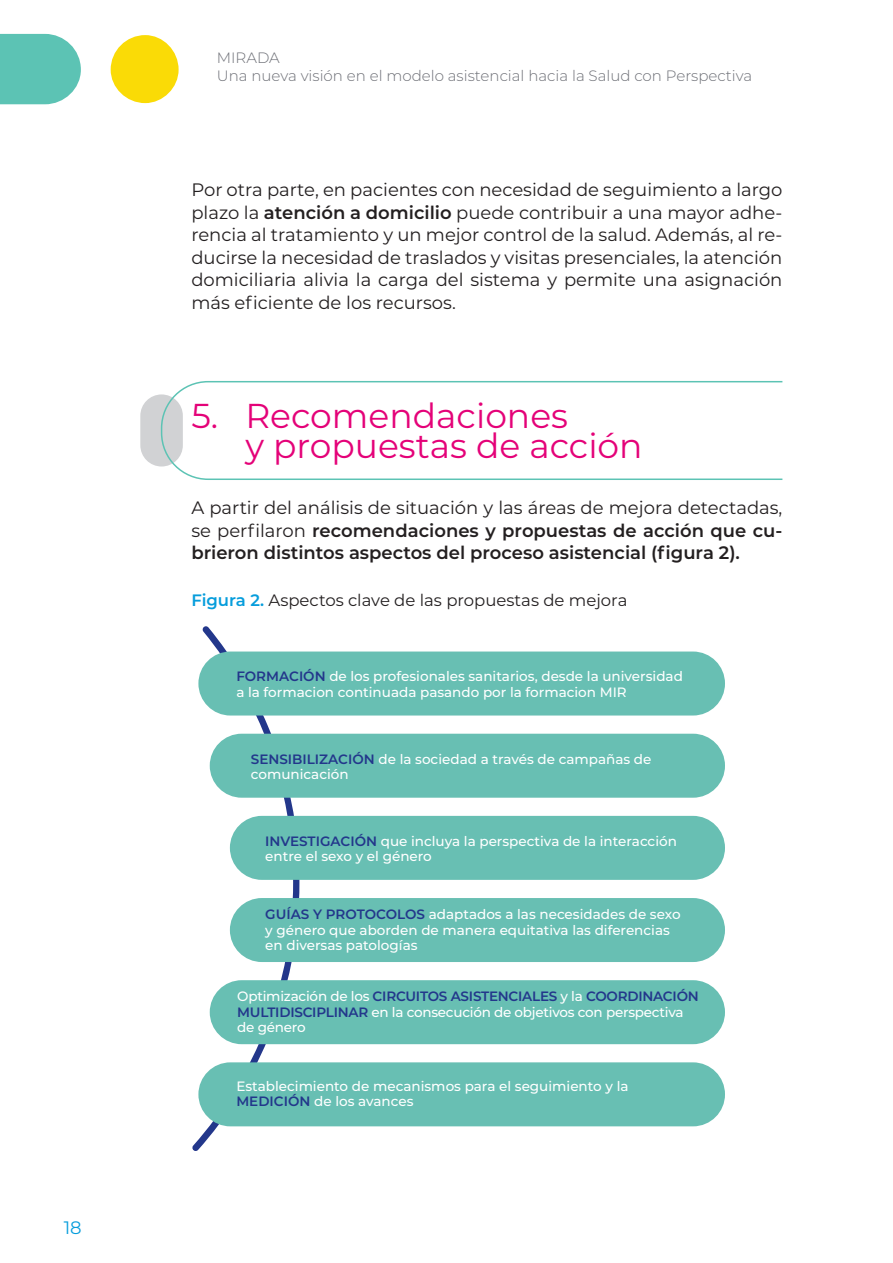
<style>
.page{position:relative;width:893px;height:1263px;background:#fff}
.page>*{position:absolute;margin:0;border:0;box-sizing:border-box;transform-origin:0 0}
.Titulo_1{font:34.5px/30px "Montserrat";color:#e40278}
.cuerpo_1{font:18px/22.5px "Montserrat";color:#231f20;text-align:justify}
.cuerpo_1-2{font:600 18px/22.5px "Montserrat";color:#231f20;text-align:justify}
.t1{font:18px "Montserrat";color:#069ddc}
.Figuras{font:16.5px "Montserrat";color:#231f20}
.t2{font:300 15px/18px "Montserrat";color:#6d6f76}
.t3{font:500 13.5px/15.3px "Montserrat";color:#fff}
.t4{font:500 13.5px/15.3px "Montserrat";letter-spacing:-.02em;color:#fff}
.s1{font-weight:600}
.s2{font-weight:400}
.s3{font-weight:600;color:#069ddc}
.s4{font-weight:600;color:#23378b}
</style>
<div class="page">
<svg style="left:0;top:34px;width:81px;height:70px;background:#6bc8bb"></svg>
<div style="left:111px;top:35px;width:68px;height:68px;background:#fadb06;border-radius:50%"></div>
<div style="left:140px;top:394px;width:43px;height:72px;background:#d1d2d4;border-radius:21px"></div>
<svg style="left:160px;top:381px;width:623px;height:99px"></svg>
<svg style="left:192px;top:626px;width:107px;height:525px"></svg>
<div style="left:198px;top:651px;width:527px;height:64px;background:#68bfb3;border-radius:32px"></div>
<div style="left:210px;top:734px;width:515px;height:64px;background:#68bfb3;border-radius:32px"></div>
<div style="left:230px;top:816px;width:495px;height:64px;background:#68bfb3;border-radius:32px"></div>
<div style="left:230px;top:898px;width:495px;height:64px;background:#68bfb3;border-radius:32px"></div>
<div style="left:210px;top:980px;width:515px;height:64px;background:#68bfb3;border-radius:32px"></div>
<div style="left:198px;top:1062px;width:527px;height:64px;background:#68bfb3;border-radius:32px"></div>
<h2 class="t1" style="left:64px;top:1215px;width:19px">18</h2>
<p class="t2" style="left:217px;top:49px;width:537px">MIRADA<br>Una nueva visión en el modelo asistencial hacia la Salud con Perspectiva</p>
<p class="cuerpo_1" style="left:191px;top:178px;width:593px">Por otra parte, en pacientes con necesidad de seguimiento a largo plazo la <span class="s1">atención a domicilio</span> puede contribuir a una mayor adhe&shy;rencia al tratamiento y un mejor control de la salud. Además, al re&shy;ducirse la necesidad de traslados y visitas presenciales, la atención domiciliaria alivia la carga del sistema y permite una asignación más eficiente de los recursos.</p>
<p class="Titulo_1" style="left:245px;top:399px;width:399px;text-indent:-54px">5. Recomendaciones<br>y propuestas de acción</p>
<p class="cuerpo_1-2" style="left:191px;top:496px;width:593px"><span class="s2">A partir del análisis de situación y las áreas de mejora detectadas, se perfilaron</span> recomendaciones y propuestas de acción que cu&shy;brieron distintos aspectos del proceso asistencial (figura 2).</p>
<p class="Figuras" style="left:191px;top:589px;width:438px"><span class="s3">Figura 2.</span> Aspectos clave de las propuestas de mejora</p>
<p class="t3" style="left:236px;top:668px;width:448px"><span class="s4">FORMACIÓN</span> de los profesionales sanitarios, desde la universidad a la formacion continuada pasando por la formacion MIR</p>
<p class="t3" style="left:251px;top:751px;width:402px"><span class="s4">SENSIBILIZACIÓN</span> de la sociedad a través de campañas de comunicación</p>
<p class="t3" style="left:265px;top:833px;width:413px"><span class="s4">INVESTIGACIÓN</span> que incluya la perspectiva de la interacción entre el sexo y el género</p>
<p class="t3" style="left:265px;top:906px;width:417px"><span class="s4">GUÍAS Y PROTOCOLOS</span> adaptados a las necesidades de sexo y género que aborden de manera equitativa las diferencias en diversas patologías</p>
<p class="t4" style="left:237px;top:988px;width:463px">Optimización de los <span class="s4">CIRCUITOS ASISTENCIALES</span> y la <span class="s4">COORDINACIÓN<br>MULTIDISCIPLINAR</span> en la consecución de objetivos con perspectiva de género</p>
<p class="t3" style="left:236px;top:1078px;width:394px">Establecimiento de mecanismos para el seguimiento y la<br><span class="s4">MEDICIÓN</span> de los avances</p>
</div>
